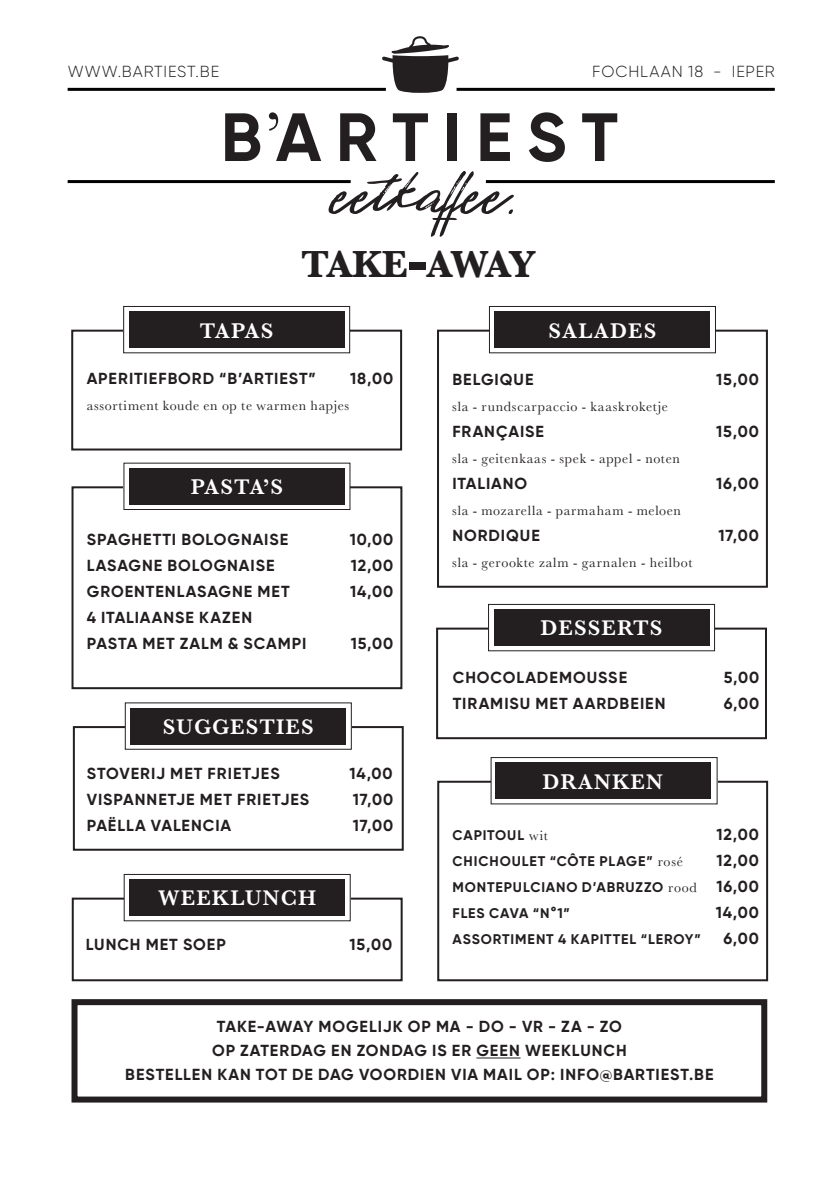
<style>
.page{position:relative;width:840px;height:1191px;background:#fff}
.page>*{position:absolute;margin:0;border:0;box-sizing:border-box;transform-origin:0 0}
.t1{font:700 39.2px "Baskerville";letter-spacing:-.035em;color:#231f20}
.Kop{font:600 22px "Baskerville";letter-spacing:.05em;color:#fff}
.Gerecht_-_Info_-_Kor{font:700 16px "Gilroy";letter-spacing:.055em;color:#231f20}
.t2{font:300 16px "Gilroy";letter-spacing:.055em;color:#231f20}
.t3{font:14px "Baskerville";letter-spacing:.05em;color:#231f20}
.t4{font:700 14px "Gilroy";letter-spacing:.06em;color:#231f20}
.s1{font-size:56px}
.s2{font-family:"Baskerville";font-weight:400}
.s3{font-size:16px}
</style>
<div class="page">
<div style="left:71px;top:486px;width:331px;height:203px;border:2px solid #231f20"></div>
<div style="left:71px;top:330px;width:331px;height:120px;border:2px solid #231f20"></div>
<div style="left:124px;top:463px;width:226px;height:46px;background:#fff"></div>
<div style="left:123px;top:462px;width:227px;height:48px;border:1px solid #231f20"></div>
<hr style="left:456px;top:88px;width:318px;height:3px;background:#000">
<hr style="left:68px;top:88px;width:317px;height:3px;background:#000">
<hr style="left:68px;top:180px;width:282px;height:3px;background:#000">
<hr style="left:485px;top:180px;width:289px;height:3px;background:#000">
<svg style="left:381px;top:36px;width:78px;height:57px"></svg>
<svg style="left:328px;top:171px;width:186px;height:66px"></svg>
<svg style="left:225px;top:113px;width:35px;height:48px"></svg>
<svg style="left:269px;top:112px;width:52px;height:49px"></svg>
<svg style="left:340px;top:113px;width:36px;height:48px"></svg>
<svg style="left:392px;top:113px;width:35px;height:48px"></svg>
<div style="left:447px;top:113px;width:9px;height:48px;background:#231f20"></div>
<svg style="left:480px;top:113px;width:29px;height:48px"></svg>
<svg style="left:529px;top:112px;width:35px;height:50px"></svg>
<svg style="left:582px;top:113px;width:35px;height:48px"></svg>
<div style="left:129px;top:468px;width:215px;height:36px;background:#231f20"></div>
<div style="left:124px;top:306px;width:225px;height:47px;background:#fff"></div>
<div style="left:123px;top:306px;width:227px;height:47px;border:1px solid #231f20"></div>
<div style="left:129px;top:312px;width:215px;height:36px;background:#231f20"></div>
<div style="left:437px;top:330px;width:330px;height:258px;border:2px solid #231f20"></div>
<div style="left:489px;top:306px;width:226px;height:47px;background:#fff"></div>
<div style="left:488px;top:306px;width:227px;height:47px;border:1px solid #231f20"></div>
<div style="left:494px;top:312px;width:216px;height:36px;background:#231f20"></div>
<div style="left:73px;top:726px;width:330px;height:124px;border:2px solid #231f20"></div>
<div style="left:125px;top:703px;width:226px;height:46px;background:#fff"></div>
<div style="left:130px;top:708px;width:216px;height:36px;background:#231f20"></div>
<div style="left:436px;top:627px;width:330px;height:112px;border:2px solid #231f20"></div>
<div style="left:488px;top:604px;width:226px;height:47px;background:#fff"></div>
<div style="left:487px;top:604px;width:227px;height:47px;border:1px solid #231f20"></div>
<div style="left:493px;top:609px;width:216px;height:36px;background:#231f20"></div>
<div style="left:437px;top:780px;width:330px;height:201px;border:2px solid #231f20"></div>
<div style="left:491px;top:757px;width:225px;height:47px;background:#fff"></div>
<div style="left:490px;top:757px;width:227px;height:47px;border:1px solid #231f20"></div>
<div style="left:494px;top:762px;width:216px;height:36px;background:#231f20"></div>
<div style="left:72px;top:897px;width:330px;height:84px;border:2px solid #231f20"></div>
<div style="left:124px;top:874px;width:226px;height:46px;background:#fff"></div>
<div style="left:124px;top:874px;width:226px;height:47px;border:1px solid #231f20"></div>
<div style="left:129px;top:879px;width:216px;height:36px;background:#231f20"></div>
<div style="left:71px;top:999px;width:695px;height:103px;border:6px solid #231f20"></div>
<hr style="left:476px;top:1057px;width:44px;height:1px;background:#231f20">
<p class="t2" style="left:68px;top:61px;width:153px">WWW.BARTIEST.BE</p>
<p class="t2" style="left:592px;top:61px;width:184px">FOCHLAAN 18 - IEPER</p>
<p class="t1" style="left:301px;top:237px;width:236px">TAKE<span class="s1">-</span>AWAY</p>
<p class="Kop" style="left:200px;top:315px;width:75px">TAPAS</p>
<p class="Kop" style="left:548px;top:315px;width:109px">SALADES</p>
<p class="Gerecht_-_Info_-_Kor" style="left:452px;top:369px;width:83px">BELGIQUE</p>
<p class="Gerecht_-_Info_-_Kor" style="left:715px;top:369px;width:44px">15,00</p>
<p class="t3" style="left:452px;top:397px;width:217px">sla - rundscarpaccio - kaaskroketje</p>
<p class="Gerecht_-_Info_-_Kor" style="left:452px;top:421px;width:93px">FRANÇAISE</p>
<p class="Gerecht_-_Info_-_Kor" style="left:715px;top:421px;width:44px">15,00</p>
<p class="t3" style="left:452px;top:449px;width:229px">sla - geitenkaas - spek - appel - noten</p>
<p class="Gerecht_-_Info_-_Kor" style="left:452px;top:473px;width:76px">ITALIANO</p>
<p class="Gerecht_-_Info_-_Kor" style="left:716px;top:473px;width:44px">16,00</p>
<p class="t3" style="left:452px;top:501px;width:230px">sla - mozarella - parmaham - meloen</p>
<p class="Gerecht_-_Info_-_Kor" style="left:452px;top:525px;width:89px">NORDIQUE</p>
<p class="Gerecht_-_Info_-_Kor" style="left:718px;top:525px;width:42px">17,00</p>
<p class="t3" style="left:452px;top:553px;width:241px">sla - gerookte zalm - garnalen - heilbot</p>
<p class="Gerecht_-_Info_-_Kor" style="left:87px;top:369px;width:230px">APERITIEFBORD “B’ARTIEST”</p>
<p class="Gerecht_-_Info_-_Kor" style="left:350px;top:369px;width:44px">18,00</p>
<p class="t3" style="left:87px;top:397px;width:264px">assortiment koude en op te warmen hapjes</p>
<p class="Kop" style="left:191px;top:471px;width:94px">PASTA’S</p>
<p class="Gerecht_-_Info_-_Kor" style="left:87px;top:529px;width:203px">SPAGHETTI BOLOGNAISE</p>
<p class="Gerecht_-_Info_-_Kor" style="left:349px;top:529px;width:45px">10,00</p>
<p class="Gerecht_-_Info_-_Kor" style="left:87px;top:555px;width:189px">LASAGNE BOLOGNAISE</p>
<p class="Gerecht_-_Info_-_Kor" style="left:350px;top:555px;width:44px">12,00</p>
<p class="Gerecht_-_Info_-_Kor" style="left:87px;top:581px;width:204px">GROENTENLASAGNE MET</p>
<p class="Gerecht_-_Info_-_Kor" style="left:350px;top:581px;width:45px">14,00</p>
<p class="Gerecht_-_Info_-_Kor" style="left:87px;top:607px;width:167px">4 ITALIAANSE KAZEN</p>
<p class="Gerecht_-_Info_-_Kor" style="left:87px;top:633px;width:221px">PASTA MET ZALM &amp; SCAMPI</p>
<p class="Gerecht_-_Info_-_Kor" style="left:350px;top:633px;width:44px">15,00</p>
<p class="Kop" style="left:540px;top:613px;width:123px">DESSERTS</p>
<p class="Gerecht_-_Info_-_Kor" style="left:452px;top:667px;width:176px">CHOCOLADEMOUSSE</p>
<p class="Gerecht_-_Info_-_Kor" style="left:723px;top:667px;width:37px">5,00</p>
<p class="Gerecht_-_Info_-_Kor" style="left:452px;top:693px;width:214px">TIRAMISU MET AARDBEIEN</p>
<p class="Gerecht_-_Info_-_Kor" style="left:723px;top:693px;width:37px">6,00</p>
<p class="Kop" style="left:163px;top:711px;width:152px">SUGGESTIES</p>
<p class="Gerecht_-_Info_-_Kor" style="left:87px;top:763px;width:194px">STOVERIJ MET FRIETJES</p>
<p class="Gerecht_-_Info_-_Kor" style="left:349px;top:763px;width:45px">14,00</p>
<p class="Gerecht_-_Info_-_Kor" style="left:87px;top:789px;width:224px">VISPANNETJE MET FRIETJES</p>
<p class="Gerecht_-_Info_-_Kor" style="left:353px;top:789px;width:42px">17,00</p>
<p class="Gerecht_-_Info_-_Kor" style="left:87px;top:815px;width:146px">PAËLLA VALENCIA</p>
<p class="Gerecht_-_Info_-_Kor" style="left:353px;top:815px;width:42px">17,00</p>
<p class="Kop" style="left:158px;top:883px;width:159px">WEEKLUNCH</p>
<p class="Gerecht_-_Info_-_Kor" style="left:86px;top:934px;width:142px">LUNCH MET SOEP</p>
<p class="Gerecht_-_Info_-_Kor" style="left:349px;top:934px;width:44px">15,00</p>
<p class="Kop" style="left:542px;top:766px;width:122px">DRANKEN</p>
<p class="t4" style="left:452px;top:826px;width:97px">CAPITOUL <span class="s2">wit</span></p>
<p class="Gerecht_-_Info_-_Kor" style="left:716px;top:824px;width:44px">12,00</p>
<p class="t4" style="left:452px;top:852px;width:231px">CHICHOULET “CÔTE PLAGE” <span class="s2">rosé</span></p>
<p class="Gerecht_-_Info_-_Kor" style="left:716px;top:850px;width:44px">12,00</p>
<p class="t4" style="left:452px;top:878px;width:308px">MONTEPULCIANO D’ABRUZZO <span class="s2">rood</span> <span class="s3">16,00</span></p>
<p class="t4" style="left:452px;top:904px;width:119px">FLES CAVA “N°1”</p>
<p class="Gerecht_-_Info_-_Kor" style="left:715px;top:902px;width:45px">14,00</p>
<p class="t4" style="left:452px;top:930px;width:249px">ASSORTIMENT 4 KAPITTEL “LEROY”</p>
<p class="Gerecht_-_Info_-_Kor" style="left:723px;top:928px;width:37px">6,00</p>
<p class="Gerecht_-_Info_-_Kor" style="left:217px;top:1016px;width:406px">TAKE-AWAY MOGELIJK OP MA - DO - VR - ZA - ZO</p>
<p class="Gerecht_-_Info_-_Kor" style="left:212px;top:1040px;width:416px">OP ZATERDAG EN ZONDAG IS ER GEEN WEEKLUNCH</p>
<p class="Gerecht_-_Info_-_Kor" style="left:125px;top:1064px;width:589px">BESTELLEN KAN TOT DE DAG VOORDIEN VIA MAIL OP: INFO@BARTIEST.BE</p>
</div>
